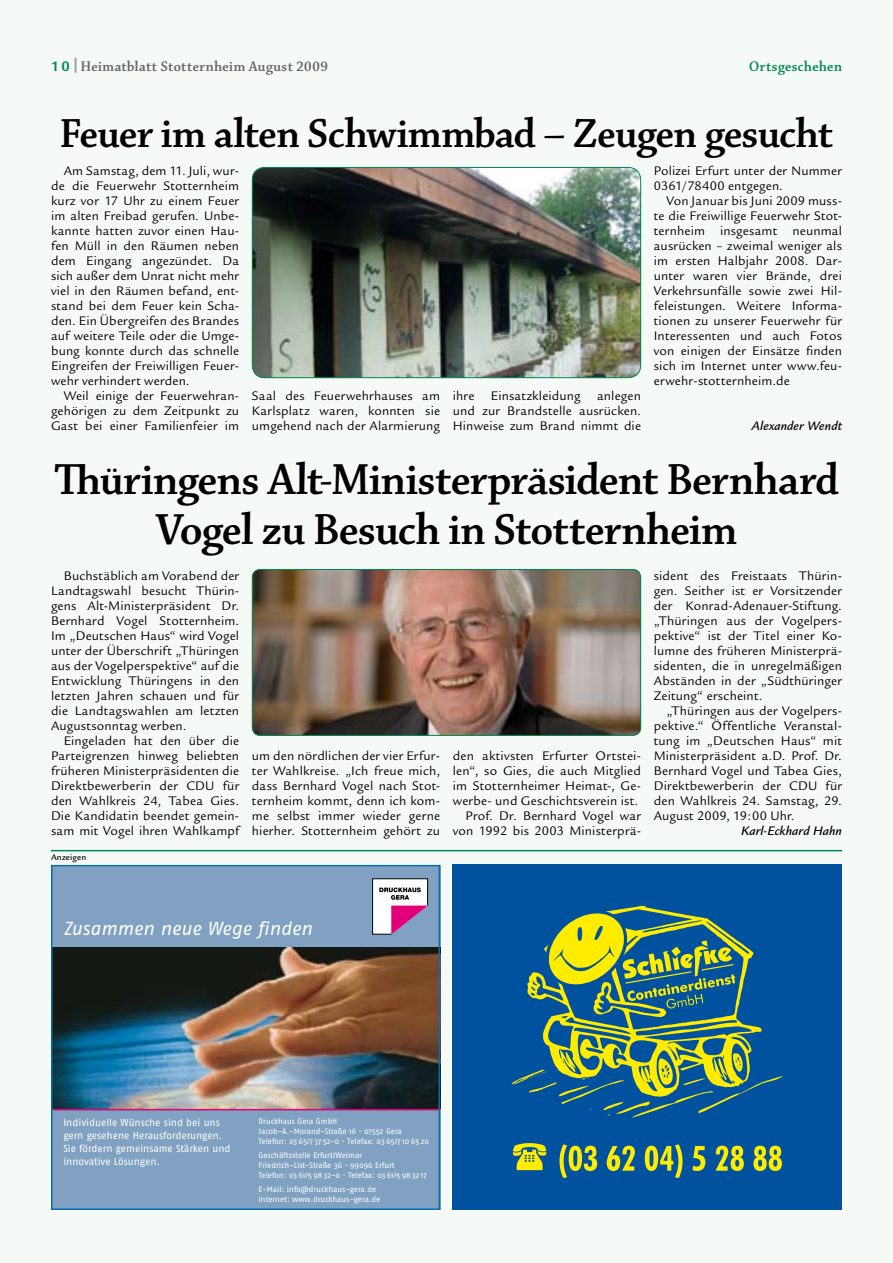
<style>
.page{position:relative;width:893px;height:1263px;background:#f5faf6}
.page>*{position:absolute;margin:0;border:0;box-sizing:border-box;transform-origin:0 0}
.t1{font:46.5px/49.5px "Chaparral Pro Semibold Disp";letter-spacing:-.005em;color:#000;text-align:center}
.t2{font:43.5px "Chaparral Pro Semibold Disp";letter-spacing:-.005em;color:#000}
.t3{font:italic 18.9px "Fago No";letter-spacing:-.005em;color:#fff}
.t4{font:15px "Chaparral Pro Semibold Disp";letter-spacing:.03em;color:#646567}
.t5{font:15px "Chaparral Pro Semibold Disp";letter-spacing:.03em;color:#008854}
.t6{font:13.5px/15px "Legacy Sans";letter-spacing:.015em;color:#000;text-align:justify}
.t7{font:italic 500 13.5px "Legacy Sans";letter-spacing:.005em;color:#000}
.t8{font:10.2px/13px "Fago No";letter-spacing:-.005em;color:#fff}
.t9{font:500 9px "Legacy Sans";letter-spacing:.03em;color:#000}
.t10{font:7.95px/9.8px "Fago No";color:#fff}
.s1{font-family:"Legacy Sans";font-weight:700;color:#008854}
.s2{font-family:"Legacy Sans";font-weight:700;color:#9c9d9f}
</style>
<div class="page">
<div style="left:453px;top:865px;width:389px;height:345px;background:#00519e"></div>
<svg style="left:511px;top:906px;width:272px;height:211px"></svg>
<svg style="left:531px;top:910px;width:204px;height:104px"></svg>
<svg style="left:559px;top:1144px;width:223px;height:34px"></svg>
<svg style="left:513px;top:1143px;width:33px;height:27px"></svg>
<div style="left:51px;top:865px;width:389px;height:345px;background:#80a1c2"></div>
<img style="left:54px;top:947px;width:383px;height:162px">
<hr style="left:51px;top:1109px;width:389px;height:1px;background:#e2007a">
<svg style="left:372px;top:878px;width:56px;height:57px"></svg>
<div style="left:51px;top:865px;width:389px;height:345px;border:2px solid #056fb2"></div>
<hr style="left:51px;top:850px;width:791px;height:1px;background:#008854">
<img style="left:252px;top:167px;width:389px;height:211px;border-radius:13px">
<div style="left:252px;top:167px;width:389px;height:211px;border:1px solid #008854;border-radius:12px"></div>
<img style="left:252px;top:569px;width:389px;height:167px;border-radius:9px">
<div style="left:252px;top:569px;width:389px;height:167px;border:1px solid #008854;border-radius:8px"></div>
<p class="t4" style="left:51px;top:58px;width:278px"><span class="s1">1 0</span> <span class="s2">|</span>Heimatblatt Stotternheim August 2009</p>
<p class="t5" style="left:749px;top:58px;width:94px">Ortsgeschehen</p>
<h2 class="t2" style="left:60px;top:110px;width:775px">Feuer im alten Schwimmbad – Zeugen gesucht</h2>
<p class="t6" style="left:51px;top:163px;width:190px;text-indent:13px">Am Samstag, dem 11. Juli, wur&shy;de die Feuerwehr Stotternheim kurz vor 17 Uhr zu einem Feuer im alten Freibad gerufen. Unbe&shy;kannte hatten zuvor einen Hau&shy;fen Müll in den Räumen neben dem Eingang angezündet. Da sich außer dem Unrat nicht mehr viel in den Räumen befand, ent&shy;stand bei dem Feuer kein Scha&shy;den. Ein Übergreifen des Brandes auf weitere Teile oder die Umge&shy;bung konnte durch das schnelle Eingreifen der Freiwilligen Feuer&shy;wehr verhindert werden.</p>
<p class="t6" style="left:51px;top:388px;width:190px;text-indent:13px">Weil einige der Feuerwehran&shy;gehörigen zu dem Zeitpunkt zu Gast bei einer Familienfeier im</p>
<p class="t6" style="left:252px;top:388px;width:190px">Saal des Feuerwehrhauses am Karlsplatz waren, konnten sie umgehend nach der Alarmierung</p>
<p class="t6" style="left:453px;top:388px;width:190px">ihre Einsatzkleidung anlegen und zur Brandstelle ausrücken.<br>Hinweise zum Brand nimmt die</p>
<p class="t6" style="left:654px;top:163px;width:190px">Polizei Erfurt unter der Nummer<br>0361/78400 entgegen.</p>
<p class="t6" style="left:654px;top:193px;width:190px;text-indent:13px">Von Januar bis Juni 2009 muss&shy;te die Freiwillige Feuerwehr Stot&shy;ternheim insgesamt neunmal ausrücken – zweimal weniger als im ersten Halbjahr 2008. Dar&shy;unter waren vier Brände, drei Verkehrsunfälle sowie zwei Hil&shy;feleistungen. Weitere Informa&shy;tionen zu unserer Feuerwehr für Interessenten und auch Fotos von einigen der Einsätze finden sich im Internet unter www.feu&shy;erwehr-stotternheim.de</p>
<p class="t7" style="left:752px;top:418px;width:92px">Alexander Wendt</p>
<h1 class="t1" style="left:54px;top:457px;width:785px">Thüringens Alt-Ministerpräsident Bernhard<br>Vogel zu Besuch in Stotternheim</h1>
<p class="t6" style="left:51px;top:568px;width:190px;text-indent:13px">Buchstäblich am Vorabend der Landtagswahl besucht Thürin&shy;gens Alt-Ministerpräsident Dr.<br>Bernhard Vogel Stotternheim.<br>Im „Deutschen Haus“ wird Vogel unter der Überschrift „Thüringen aus der Vogelperspektive“ auf die Entwicklung Thüringens in den letzten Jahren schauen und für die Landtagswahlen am letzten Augustsonntag werben.</p>
<p class="t6" style="left:51px;top:733px;width:190px;text-indent:13px">Eingeladen hat den über die Parteigrenzen hinweg beliebten früheren Ministerpräsidenten die Direktbewerberin der CDU für den Wahlkreis 24, Tabea Gies.<br>Die Kandidatin beendet gemein&shy;sam mit Vogel ihren Wahlkampf</p>
<p class="t9" style="left:51px;top:852px;width:37px">Anzeigen</p>
<p class="t6" style="left:252px;top:748px;width:190px">um den nördlichen der vier Erfur&shy;ter Wahlkreise. „Ich freue mich, dass Bernhard Vogel nach Stot&shy;ternheim kommt, denn ich kom&shy;me selbst immer wieder gerne hierher. Stotternheim gehört zu</p>
<p class="t6" style="left:453px;top:748px;width:190px;text-align:right">den aktivsten Erfurter Ortstei&shy;len“, so Gies, die auch Mitglied im Stotternheimer Heimat-, Ge&shy;werbe- und Geschichtsverein ist.<br>Prof. Dr. Bernhard Vogel war von 1992 bis 2003 Ministerprä-</p>
<p class="t6" style="left:654px;top:568px;width:190px">sident des Freistaats Thürin&shy;gen. Seither ist er Vorsitzender der Konrad-Adenauer-Stiftung. „Thüringen aus der Vogelpers&shy;pektive“ ist der Titel einer Ko&shy;lumne des früheren Ministerprä&shy;sidenten, die in unregelmäßigen Abständen in der „Südthüringer Zeitung“ erscheint.</p>
<p class="t6" style="left:654px;top:703px;width:190px;text-indent:13px">„Thüringen aus der Vogelpers&shy;pektive.“ Öffentliche Veranstal&shy;tung im „Deutschen Haus“ mit Ministerpräsident a.D. Prof. Dr.<br>Bernhard Vogel und Tabea Gies, Direktbewerberin der CDU für den Wahlkreis 24. Samstag, 29.<br>August 2009, 19:00 Uhr.</p>
<p class="t7" style="left:741px;top:823px;width:102px">Karl-Eckhard Hahn</p>
<h3 class="t3" style="left:63px;top:917px;width:250px">Zusammen neue Wege finden</h3>
<p class="t8" style="left:63px;top:1116px;width:169px">Individuelle Wünsche sind bei uns gern gesehene Heraus forderungen.<br>Sie fördern gemeinsame Stärken und innovative Lösungen.</p>
<p class="t10" style="left:259px;top:1116px;width:172px">Druckhaus Gera GmbH<br>Jacob-A.-Morand-Straße 16 · 07552 Gera<br>Telefon: 03 65/7 37 52-0 · Telefax: 03 65/7 10 65 20</p>
<p class="t10" style="left:259px;top:1150px;width:170px">Geschäftsstelle Erfurt/Weimar<br>Friedrich-List-Straße 36 · 99096 Erfurt<br>Telefon: 03 61/5 98 32-0 · Telefax: 03 61/5 98 32 17</p>
<p class="t10" style="left:259px;top:1184px;width:123px">E-Mail: info@druckhaus-gera.de<br>Internet: www.druckhaus-gera.de</p>
</div>
